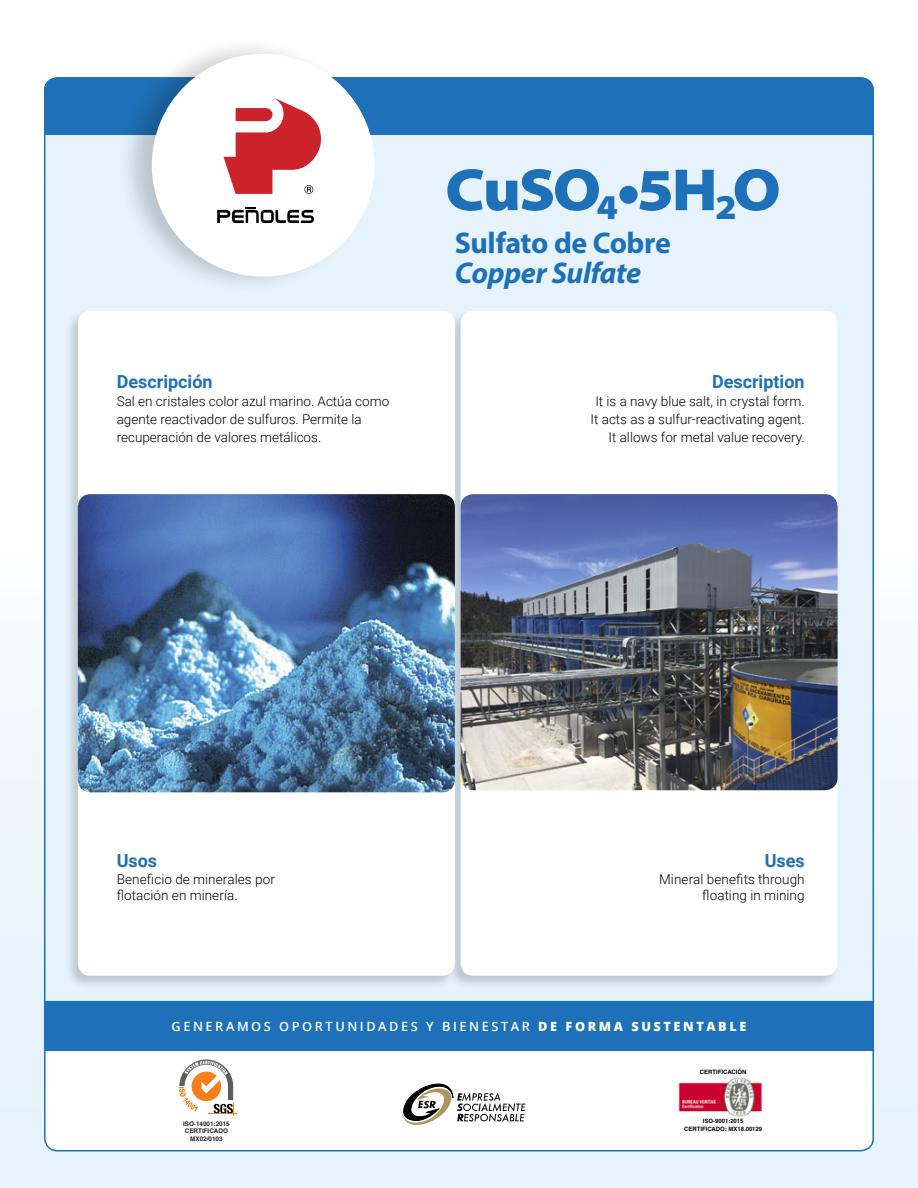
<style>
.page{position:relative;width:918px;height:1188px;background:#fff}
.page>*{position:absolute;margin:0;border:0;box-sizing:border-box;transform-origin:0 0}
.t1{font:900 semi-expanded 60px "Myriad Pro";letter-spacing:-.04em;color:#1e71b8}
.t2{font:700 30px "Myriad Pro";letter-spacing:-.015em;color:#1e71b8}
.t3{font:italic 700 30px "Myriad Pro";letter-spacing:-.01em;color:#1e71b8}
.t4{font:700 18px "Roboto";color:#1e71b8}
.t5{font:300 13.5px/18px "Roboto";color:#000;text-align:right}
.t6{font:600 12.75px "Open Sans";letter-spacing:.2em;color:#fff}
.t7{font:700 6.3px/7.5px "Helvetica";color:#231f20;text-align:center}
.t8{font:700 6px/7.2px "Helvetica";color:#000;text-align:center}
.s1{font-weight:800}
</style>
<div class="page">
<div style="left:0;top:0;width:918px;height:1188px;background:linear-gradient(to bottom,#fff,#e4f2fc)"></div>
<div style="left:45px;top:78px;width:828px;height:1073px;background:#fff;border-radius:13px"></div>
<div style="left:45px;top:78px;width:828px;height:901px;background:#1e71b8;border-radius:13px"></div>
<div style="left:44px;top:182px;width:830px;height:869px;background:#1e71b8"></div>
<div style="left:44px;top:134px;width:830px;height:868px;background:#e6f3fd;border:2px solid #1e71b8"></div>
<div style="left:446px;top:309px;width:394px;height:681px;background:#000;opacity:.18"></div>
<div style="left:461px;top:311px;width:377px;height:665px;background:#fff;border-radius:13px"></div>
<div style="left:64px;top:309px;width:393px;height:681px;background:#000;opacity:.18"></div>
<div style="left:78px;top:311px;width:377px;height:665px;background:#fff;border-radius:13px"></div>
<svg style="left:402px;top:1083px;width:124px;height:42px"></svg>
<div style="left:116px;top:35px;width:261px;height:260px;background:#000;opacity:.2"></div>
<div style="left:152px;top:54px;width:223px;height:223px;background:#fff;border-radius:50%"></div>
<svg style="left:217px;top:207px;width:97px;height:16px"></svg>
<svg style="left:223px;top:98px;width:98px;height:96px"></svg>
<img style="left:78px;top:494px;width:377px;height:298px">
<img style="left:461px;top:494px;width:377px;height:296px">
<svg style="left:178px;top:1059px;width:59px;height:57px"></svg>
<img style="left:678px;top:1077px;width:84px;height:40px">
<h3 class="t4" style="left:117px;top:369px;width:97px">Descripción</h3>
<p class="t5" style="left:117px;top:391px;width:274px;text-align:left">Sal en cristales color azul marino. Actúa como agente reactivador de sulfuros. Permite la recuperación de valores metálicos.</p>
<h1 class="t1" style="left:445px;top:156px;width:337px">CuSO<sub>4</sub> •5H<sub>2</sub>O</h1>
<h2 class="t2" style="left:455px;top:223px;width:218px">Sulfato de Cobre</h2>
<h2 class="t3" style="left:455px;top:253px;width:188px">Copper Sulfate</h2>
<h3 class="t4" style="left:712px;top:369px;width:94px">Description</h3>
<p class="t5" style="left:591px;top:391px;width:216px">It is a navy blue salt, in crystal form.<br>It acts as a sulfur-reactivating agent.<br>It allows for metal value recovery.</p>
<h3 class="t4" style="left:117px;top:848px;width:42px">Usos</h3>
<p class="t5" style="left:117px;top:870px;width:160px;line-height:16.5px;text-align:left">Beneficio de minerales por flotación en minería.</p>
<h3 class="t4" style="left:765px;top:848px;width:41px">Uses</h3>
<p class="t5" style="left:659px;top:870px;width:147px;line-height:16.5px">Mineral benefits through floating in mining</p>
<p class="t6" style="left:172px;top:1018px;width:576px">GENERAMOS OPORTUNIDADES Y BIENESTAR <span class="s1">DE FORMA SUSTENTABLE</span></p>
<p class="t7" style="left:183px;top:1120px;width:48px">ISO-14001:2015<br>CERTIFICADO<br>MX02/0103</p>
<p class="t8" style="left:700px;top:1069px;width:48px">CERTIFICACIÓN</p>
<p class="t8" style="left:684px;top:1118px;width:80px">ISO-9001:2015<br>CERTIFICADO: MX18.00129</p>
</div>
